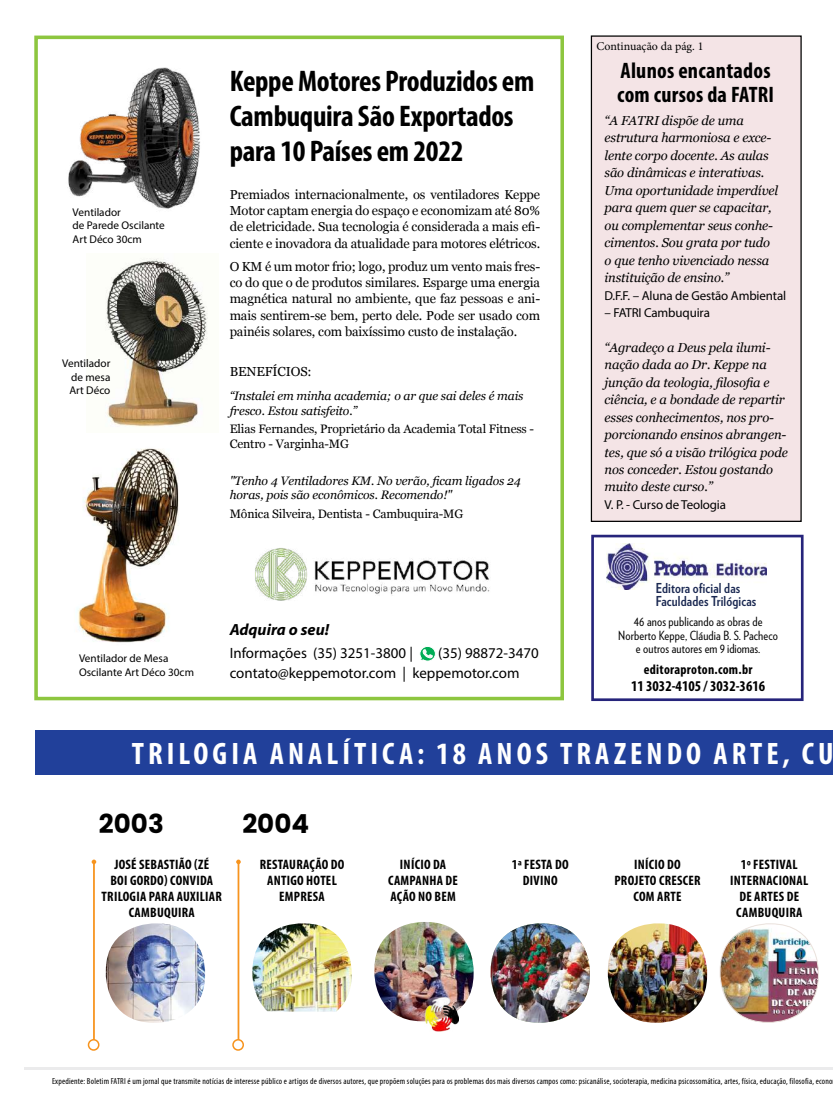
<style>
.page{position:relative;width:833px;height:1117px;background:#fff}
.page>*{position:absolute;margin:0;border:0;box-sizing:border-box;transform-origin:0 0}
.t1{font:700 condensed 31.12px "Myriad Pro";letter-spacing:.13em;color:#fff}
.t2{font:700 condensed 29.88px/34.9px "Myriad Pro";letter-spacing:-.01em;color:#000}
.t3{font:700 26.12px "Poppins";color:#000}
.t4{font:700 condensed 22.38px/23.2px "Myriad Pro";letter-spacing:.01em;color:#000}
.t5{font:italic 700 16.25px "Myriad Pro";color:#000}
.t6{font:15px/19.9px "Myriad Pro";color:#000}
.t7{font:700 condensed 15px "Myriad Pro";color:#000}
.t8{font:700 condensed 13.75px/16.2px "Myriad Pro";letter-spacing:.02em;color:#000;text-align:center}
.t9{font:700 13.75px/13.8px "Verlag Condensed";letter-spacing:.01em;color:#1a2851}
.t10{font:13.12px "Georgia";letter-spacing:-.01em;color:#000}
.t11{font:italic 13px/17.4px "Georgia";letter-spacing:-.01em;color:#000}
.t12{font:13px/16.2px "Georgia";letter-spacing:-.01em;color:#000;text-align:justify}
.t13{font:13px "Myriad Pro";letter-spacing:-.01em;color:#000}
.t14{font:12.62px/13.8px "Verlag Condensed";letter-spacing:.01em;color:#000;text-align:center}
.t15{font:italic 12.25px/14.6px "Georgia";letter-spacing:-.01em;color:#000}
.t16{font:12.25px/14.6px "Georgia";letter-spacing:-.01em;color:#000}
.t17{font:12px "Minion Pro";color:#000}
.t18{font:11.25px/13.5px "Myriad Pro";color:#000}
.t19{font:condensed 8.75px "Myriad Pro";letter-spacing:.02em;color:#000}
</style>
<div class="page">
<img style="left:374px;top:922px;width:99px;height:98px">
<div style="left:591px;top:36px;width:210px;height:485px;background:#f4e4e6"></div>
<div style="left:591px;top:35px;width:210px;height:487px;border:1px solid #000"></div>
<div style="left:34px;top:36px;width:530px;height:664px;border:4px solid #8dc63f"></div>
<hr style="left:24px;top:1067px;width:809px;height:2px;background:#ebebec">
<div style="left:35px;top:730px;width:798px;height:44px;background:#21409a"></div>
<img style="left:106px;top:923px;width:99px;height:99px">
<img style="left:252px;top:923px;width:100px;height:88px">
<img style="left:491px;top:923px;width:99px;height:99px">
<img style="left:424px;top:996px;width:35px;height:34px">
<img style="left:721px;top:924px;width:97px;height:98px">
<img style="left:608px;top:923px;width:99px;height:99px">
<hr style="left:93px;top:862px;width:2px;height:184px;background:#f7941e">
<div style="left:88px;top:1039px;width:11px;height:10px;background:#fff;border-radius:50%"></div>
<div style="left:88px;top:1038px;width:11px;height:12px;border:2px solid #f7941e;border-radius:50%"></div>
<svg style="left:92px;top:859px;width:4px;height:5px"></svg>
<hr style="left:238px;top:862px;width:1px;height:184px;background:#f7941e">
<div style="left:233px;top:1039px;width:10px;height:10px;background:#fff;border-radius:50%"></div>
<div style="left:232px;top:1038px;width:12px;height:12px;border:2px solid #f7941e;border-radius:50%"></div>
<svg style="left:236px;top:859px;width:5px;height:5px"></svg>
<img style="left:78px;top:448px;width:101px;height:195px">
<svg style="left:419px;top:646px;width:17px;height:15px"></svg>
<img style="left:67px;top:67px;width:133px;height:142px">
<img style="left:105px;top:258px;width:103px;height:169px">
<img style="left:255px;top:548px;width:235px;height:53px">
<div style="left:591px;top:534px;width:212px;height:167px;border:3px solid #26247b"></div>
<img style="left:606px;top:544px;width:160px;height:46px">
<p class="t18" style="left:73px;top:205px;width:94px">Ventilador<br>de Parede Oscilante<br>Art Déco 30cm</p>
<p class="t18" style="left:69px;top:356px;width:43px;text-align:justify;text-indent:-7px">Ventilador de mesa Art Déco</p>
<h2 class="t2" style="left:230px;top:63px;width:306px">Keppe Motores Produzidos em<br>Cambuquira São Exportados para 10 Países em 2022</h2>
<p class="t12" style="left:230px;top:186px;width:312px">Premiados internacionalmente, os ventiladores Keppe Motor captam energia do espaço e economizam até 80% de eletricidade. Sua tecnologia é considerada a mais efi&shy;ciente e inovadora da atualidade para motores elétricos.</p>
<p class="t12" style="left:230px;top:258px;width:312px">O KM é um motor frio; logo, produz um vento mais fres&shy;co do que o de produtos similares. Esparge uma energia magnética natural no ambiente, que faz pessoas e ani&shy;mais sentirem-se bem, perto dele. Pode ser usado com painéis solares, com baixíssimo custo de instalação.</p>
<p class="t10" style="left:230px;top:361px;width:83px">BENEFÍCIOS:</p>
<p class="t15" style="left:230px;top:388px;width:295px">“Instalei em minha academia; o ar que sai deles é mais fresco. Estou satisfeito.”</p>
<p class="t16" style="left:230px;top:421px;width:306px">Elias Fernandes, Proprietário da Academia Total Fitness -<br>Centro - Varginha-MG</p>
<p class="t15" style="left:230px;top:472px;width:292px">"Tenho 4 Ventiladores KM. No verão, ficam ligados 24 horas, pois são econômicos. Recomendo!"</p>
<p class="t16" style="left:230px;top:505px;width:235px">Mônica Silveira, Dentista - Cambuquira-MG</p>
<p class="t18" style="left:79px;top:651px;width:116px">Ventilador de Mesa<br>Oscilante Art Déco 30cm</p>
<p class="t5" style="left:230px;top:618px;width:101px">Adquira o seu!</p>
<p class="t6" style="left:230px;top:642px;width:185px">Informações (35) 3251-3800 |</p>
<p class="t6" style="left:230px;top:642px;width:311px;text-indent:209px">(35) 98872-3470 contato@keppemotor.com | keppemotor.com</p>
<p class="t17" style="left:596px;top:38px;width:109px">Continuação da pág. 1</p>
<h3 class="t4" style="left:617px;top:59px;width:158px">Alunos encantados com cursos da FATRI</h3>
<p class="t11" style="left:604px;top:111px;width:175px">“A FATRI dispõe de uma estrutura harmoniosa e exce&shy;lente corpo docente. As aulas são dinâmicas e interativas.<br>Uma oportunidade imperdível para quem quer se capacitar, ou complementar seus conhe&shy;cimentos. Sou grata por tudo o que tenho vivenciado nessa instituição de ensino.”</p>
<p class="t13" style="left:604px;top:287px;width:183px">D.F.F. – Aluna de Gestão Ambiental</p>
<p class="t13" style="left:604px;top:304px;width:107px">– FATRI Cambuquira</p>
<p class="t11" style="left:604px;top:338px;width:185px">“Agradeço a Deus pela ilumi&shy;nação dada ao Dr. Keppe na junção da teologia, filosofia e ciência, e a bondade de repartir esses conhecimentos, nos pro&shy;porcionando ensinos abrangen&shy;tes, que só a visão trilógica pode nos conceder. Estou gostando muito deste curso.”</p>
<p class="t13" style="left:604px;top:496px;width:123px">V. P. - Curso de Teologia</p>
<p class="t9" style="left:656px;top:580px;width:102px">Editora oficial das<br>Faculdades Trilógicas</p>
<p class="t14" style="left:618px;top:614px;width:161px">46 anos publicando as obras de<br>Norberto Keppe, Cláudia B. S. Pacheco e outros autores em 9 idiomas.</p>
<p class="t8" style="left:644px;top:661px;width:110px">editoraproton.com.br</p>
<p class="t7" style="left:631px;top:676px;width:136px">11 3032-4105 / 3032-3616</p>
<h1 class="t1" style="left:132px;top:734px;width:703px">TRILOGIA ANALÍTICA: 18 ANOS TRAZENDO ARTE, CU</h1>
<h3 class="t3" style="left:99px;top:808px;width:66px">2003</h3>
<h3 class="t3" style="left:242px;top:808px;width:68px">2004</h3>
<p class="t8" style="left:102px;top:855px;width:122px">JOSÉ SEBASTIÃO (ZÉ<br>BOI GORDO) CONVIDA<br>TRILOGIA PARA AUXILIAR<br>CAMBUQUIRA</p>
<p class="t8" style="left:260px;top:855px;width:86px">RESTAURAÇÃO DO<br>ANTIGO HOTEL<br>EMPRESA</p>
<p class="t8" style="left:388px;top:855px;width:71px">INÍCIO DA<br>CAMPANHA DE<br>AÇÃO NO BEM</p>
<p class="t8" style="left:512px;top:855px;width:58px">1ª FESTA DO<br>DIVINO</p>
<p class="t8" style="left:614px;top:855px;width:88px">INÍCIO DO<br>PROJETO CRESCER<br>COM ARTE</p>
<p class="t8" style="left:730px;top:855px;width:80px">1º FESTIVAL<br>INTERNACIONAL<br>DE ARTES DE<br>CAMBUQUIRA</p>
<p class="t19" style="left:52px;top:1075px;width:782px">Expediente: Boletim FATRI é um jornal que transmite notícias de interesse público e artigos de diversos autores, que propõem soluções para os problemas dos mais diversos campos como: psicanálise, socioterapia, medicina psicossomática, artes, física, educação, filosofia, econo</p>
</div>
